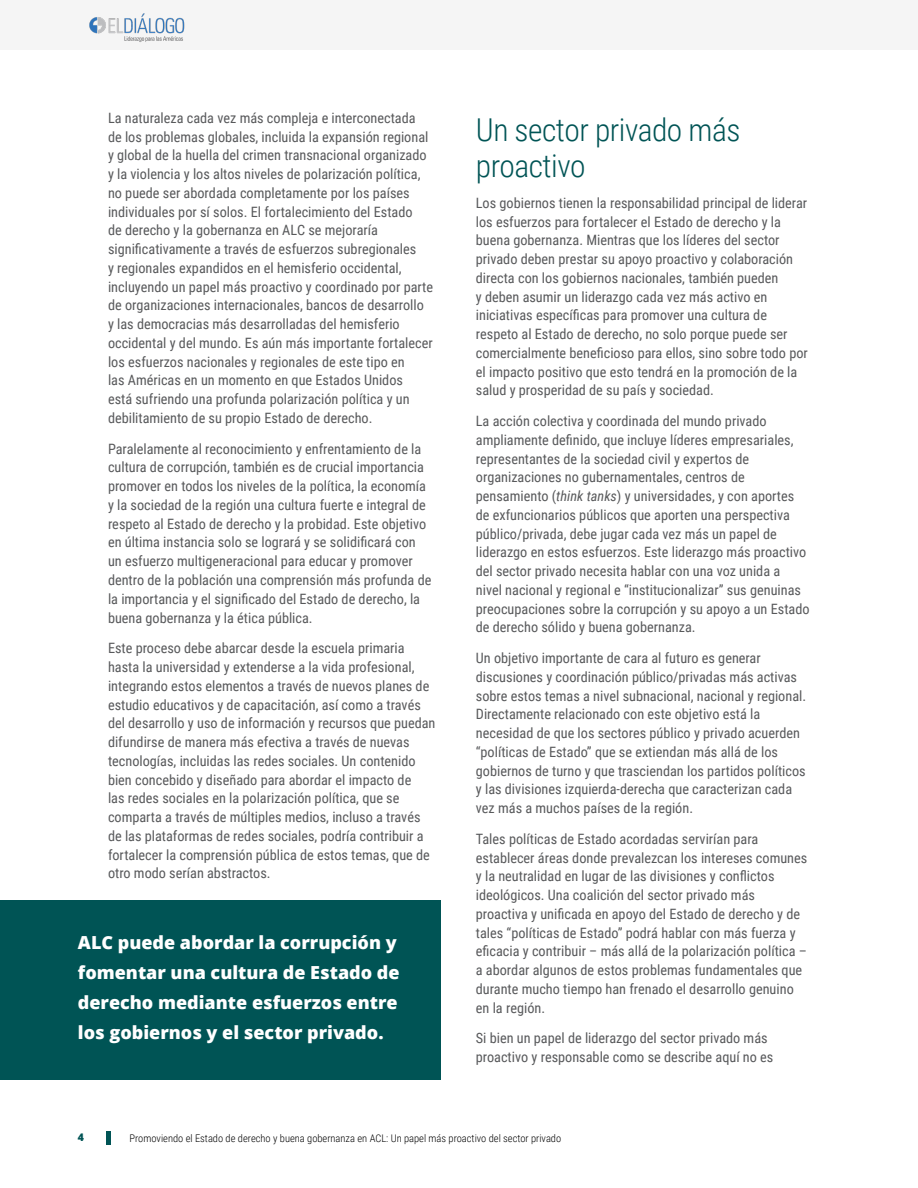
<style>
.page{position:relative;width:918px;height:1188px;background:#fff}
.page>*{position:absolute;margin:0;border:0;box-sizing:border-box;transform-origin:0 0}
.t1{font:300 31.5px/36px "Roboto Condensed";letter-spacing:-.015em;color:#005455}
.t2{font:800 18px/30px "Open Sans";color:#fff}
.t3{font:14.25px/18.8px "Roboto Condensed";color:#58595b}
.t4{font:300 10.5px "Roboto Condensed";color:#000}
.t5{font:800 10.5px "Open Sans";color:#005455}
.s1{font-style:italic}
</style>
<div class="page">
<div style="left:0;top:0;width:918px;height:50px;background:#f5f5f5"></div>
<div style="left:106px;top:1131px;width:5px;height:14px;background:#005455"></div>
<img style="left:89px;top:13px;width:96px;height:29px">
<div style="left:0;top:901px;width:440px;height:179px;background:#005455"></div>
<p class="t3" style="left:108px;top:108px;width:327px">La naturaleza cada vez más compleja e interconectada<br>de los problemas globales, incluida la expansión regional y global de la huella del crimen transnacional organizado y la violencia y los altos niveles de polarización política, no puede ser abordada completamente por los países individuales por sí solos. El fortalecimiento del Estado<br>de derecho y la gobernanza en ALC se mejoraría significativamente a través de esfuerzos subregionales<br>y regionales expandidos en el hemisferio occidental, incluyendo un papel más proactivo y coordinado por parte de organizaciones internacionales, bancos de desarrollo y las democracias más desarrolladas del hemisferio occidental y del mundo. Es aún más importante fortalecer los esfuerzos nacionales y regionales de este tipo en<br>las Américas en un momento en que Estados Unidos<br>está sufriendo una profunda polarización política y un debilitamiento de su propio Estado de derecho.</p>
<p class="t3" style="left:108px;top:439px;width:325px">Paralelamente al reconocimiento y enfrentamiento de la cultura de corrupción, también es de crucial importancia promover en todos los niveles de la política, la economía y la sociedad de la región una cultura fuerte e integral de respeto al Estado de derecho y la probidad. Este objetivo en última instancia solo se logrará y se solidificará con un esfuerzo multigeneracional para educar y promover dentro de la población una comprensión más profunda de la importancia y el significado del Estado de derecho, la buena gobernanza y la ética pública.</p>
<p class="t3" style="left:108px;top:638px;width:329px">Este proceso debe abarcar desde la escuela primaria hasta la universidad y extenderse a la vida profesional, integrando estos elementos a través de nuevos planes de estudio educativos y de capacitación, así como a través del desarrollo y uso de información y recursos que puedan difundirse de manera más efectiva a través de nuevas tecnologías, incluidas las redes sociales. Un contenido bien concebido y diseñado para abordar el impacto de<br>las redes sociales en la polarización política, que se comparta a través de múltiples medios, incluso a través de las plataformas de redes sociales, podría contribuir a fortalecer la comprensión pública de estos temas, que de otro modo serían abstractos.</p>
<p class="t2" style="left:78px;top:926px;width:323px">ALC puede abordar la corrupción y fomentar una cultura de Estado de derecho mediante esfuerzos entre los gobiernos y el sector privado.</p>
<h1 class="t1" style="left:476px;top:111px;width:266px">Un sector privado más proactivo</h1>
<p class="t3" style="left:476px;top:193px;width:333px">Los gobiernos tienen la responsabilidad principal de liderar los esfuerzos para fortalecer el Estado de derecho y la buena gobernanza. Mientras que los líderes del sector privado deben prestar su apoyo proactivo y colaboración directa con los gobiernos nacionales, también pueden<br>y deben asumir un liderazgo cada vez más activo en iniciativas específicas para promover una cultura de respeto al Estado de derecho, no solo porque puede ser comercialmente beneficioso para ellos, sino sobre todo por el impacto positivo que esto tendrá en la promoción de la salud y prosperidad de su país y sociedad.</p>
<p class="t3" style="left:476px;top:411px;width:335px">La acción colectiva y coordinada del mundo privado ampliamente definido, que incluye líderes empresariales, representantes de la sociedad civil y expertos de organizaciones no gubernamentales, centros de pensamiento (<span class="s1">think tanks</span>) y universidades, y con aportes de exfuncionarios públicos que aporten una perspectiva público/privada, debe jugar cada vez más un papel de liderazgo en estos esfuerzos. Este liderazgo más proactivo del sector privado necesita hablar con una voz unida a nivel nacional y regional e “institucionalizar” sus genuinas preocupaciones sobre la corrupción y su apoyo a un Estado de derecho sólido y buena gobernanza.</p>
<p class="t3" style="left:476px;top:648px;width:332px">Un objetivo importante de cara al futuro es generar discusiones y coordinación público/privadas más activas sobre estos temas a nivel subnacional, nacional y regional.<br>Directamente relacionado con este objetivo está la necesidad de que los sectores público y privado acuerden “políticas de Estado” que se extiendan más allá de los gobiernos de turno y que trasciendan los partidos políticos y las divisiones izquierda-derecha que caracterizan cada vez más a muchos países de la región.</p>
<p class="t3" style="left:476px;top:829px;width:333px">Tales políticas de Estado acordadas servirían para establecer áreas donde prevalezcan los intereses comunes y la neutralidad en lugar de las divisiones y conflictos ideológicos. Una coalición del sector privado más proactiva y unificada en apoyo del Estado de derecho y de tales “políticas de Estado” podrá hablar con más fuerza y eficacia y contribuir – más allá de la polarización política – a abordar algunos de estos problemas fundamentales que durante mucho tiempo han frenado el desarrollo genuino en la región.</p>
<p class="t3" style="left:476px;top:1028px;width:299px">Si bien un papel de liderazgo del sector privado más proactivo y responsable como se describe aquí no es</p>
<p class="t5" style="left:78px;top:1129px;width:8px">4</p>
<p class="t4" style="left:130px;top:1131px;width:433px">Promoviendo el Estado de derecho y buena gobernanza en ACL: Un papel más proactivo del sector privado</p>
</div>
